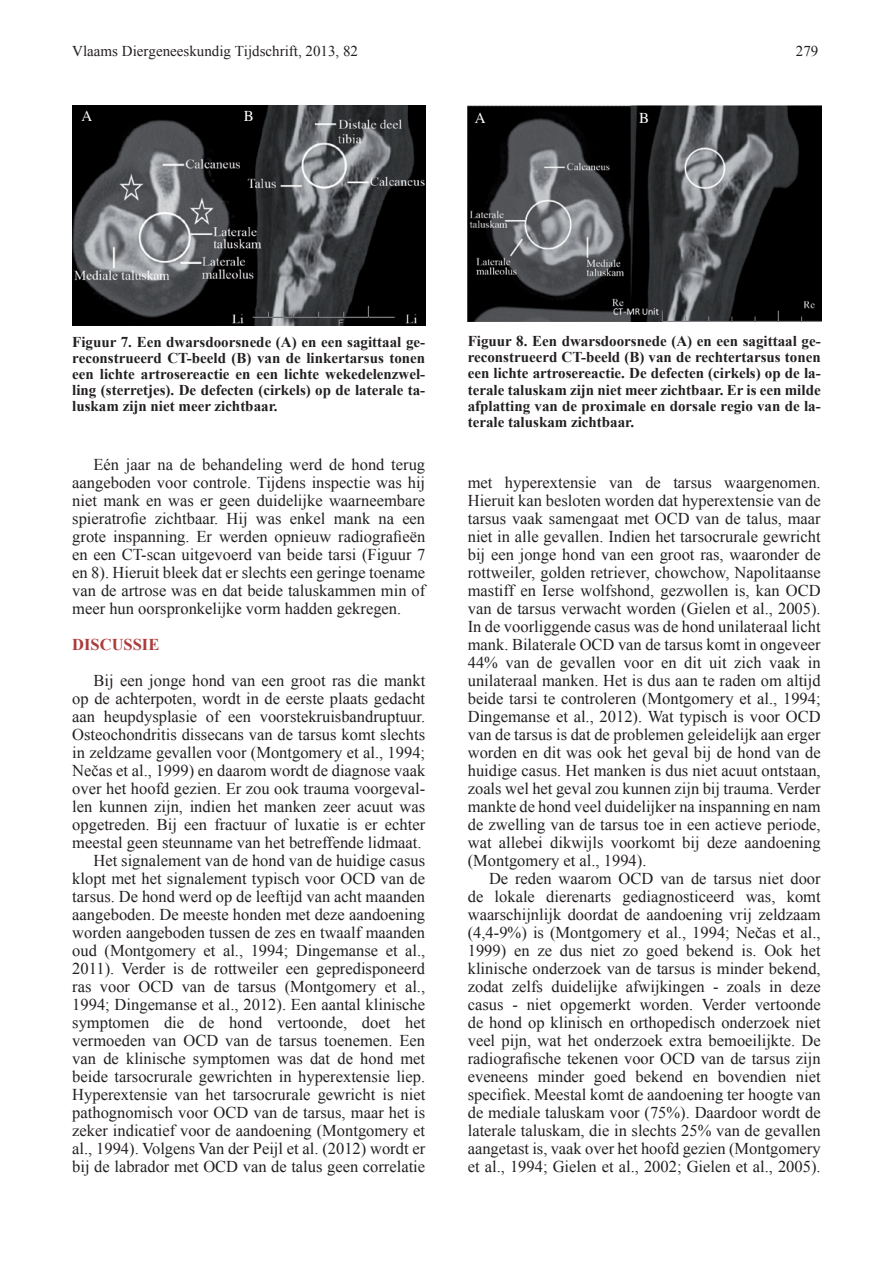
<style>
.page{position:relative;width:893px;height:1263px;background:#fff}
.page>*{position:absolute;margin:0;border:0;box-sizing:border-box;transform-origin:0 0}
.t1{font:16.5px/18px "Times New Roman";color:#231f20;text-align:justify}
.tek{font:700 16.5px "Times New Roman";color:#aa3c39}
.t2{font:700 15px/16.2px "Times New Roman";color:#231f20;text-align:justify}
.t3{font:15px "Times New Roman";color:#231f20}
.tek-2{font:15px "Times";color:#fff}
</style>
<div class="page">
<img style="left:72px;top:106px;width:353px;height:219px">
<img style="left:468px;top:106px;width:353px;height:215px">
<p class="t3" style="left:72px;top:41px;width:287px">Vlaams Diergeneeskundig Tijdschrift, 2013, 82</p>
<p class="t3" style="left:796px;top:41px;width:24px">279</p>
<p class="tek-2" style="left:82px;top:102px;width:12px">A</p>
<p class="tek-2" style="left:244px;top:102px;width:12px">B</p>
<p class="tek-2" style="left:475px;top:104px;width:12px">A</p>
<p class="tek-2" style="left:639px;top:104px;width:12px">B</p>
<p class="t2" style="left:72px;top:333px;width:354px">Figuur 7. Een dwarsdoorsnede (A) en een sagittaal ge&shy;reconstrueerd CT-beeld (B) van de linkertarsus tonen een lichte artrosereactie en een lichte wekedelenzwel&shy;ling (sterretjes). De defecten (cirkels) op de laterale ta&shy;luskam zijn niet meer zichtbaar.</p>
<p class="t1" style="left:72px;top:455px;width:354px;text-indent:21px">Eén jaar na de behandeling werd de hond terug aangeboden voor controle. Tijdens inspectie was hij niet mank en was er geen duidelijke waarneembare spieratrofie zichtbaar. Hij was enkel mank na een grote inspanning. Er werden opnieuw radiografieën en een CT-scan uitgevoerd van beide tarsi (Figuur 7 en 8). Hieruit bleek dat er slechts een geringe toename van de artrose was en dat beide taluskammen min of meer hun oorspronkelijke vorm hadden gekregen.</p>
<p class="tek" style="left:72px;top:633px;width:89px">DISCUSSIE</p>
<p class="t1" style="left:72px;top:671px;width:354px;text-indent:21px">Bij een jonge hond van een groot ras die mankt op de achterpoten, wordt in de eerste plaats gedacht aan heupdysplasie of een voorstekruisbandruptuur.<br>Osteochondritis dissecans van de tarsus komt slechts in zeldzame gevallen voor (Montgomery et al., 1994; Nečas et al., 1999) en daarom wordt de diagnose vaak over het hoofd gezien. Er zou ook trauma voorgeval&shy;len kunnen zijn, indien het manken zeer acuut was opgetreden. Bij een fractuur of luxatie is er echter meestal geen steunname van het betreffende lidmaat.</p>
<p class="t1" style="left:72px;top:851px;width:354px;text-indent:21px">Het signalement van de hond van de huidige casus klopt met het signalement typisch voor OCD van de tarsus. De hond werd op de leeftijd van acht maanden aangeboden. De meeste honden met deze aandoening worden aangeboden tussen de zes en twaalf maanden oud (Montgomery et al., 1994; Dingemanse et al., 2011). Verder is de rottweiler een gepredisponeerd ras voor OCD van de tarsus (Montgomery et al., 1994; Dingemanse et al., 2012). Een aantal klinische symptomen die de hond vertoonde, doet het vermoeden van OCD van de tarsus toenemen. Een van de klinische symptomen was dat de hond met beide tarsocrurale gewrichten in hyperextensie liep.<br>Hyperextensie van het tarsocrurale gewricht is niet pathognomisch voor OCD van de tarsus, maar het is zeker indicatief voor de aandoening (Montgomery et al., 1994). Volgens Van der Peijl et al. (2012) wordt er bij de labrador met OCD van de talus geen correlatie</p>
<p class="t2" style="left:468px;top:333px;width:354px">Figuur 8. Een dwarsdoorsnede (A) en een sagittaal ge&shy;reconstrueerd CT-beeld (B) van de rechtertarsus tonen een lichte artrosereactie. De defecten (cirkels) op de la&shy;terale taluskam zijn niet meer zichtbaar. Er is een milde afplatting van de proximale en dorsale regio van de la&shy;terale taluskam zichtbaar.</p>
<p class="t1" style="left:468px;top:473px;width:354px">met hyperextensie van de tarsus waargenomen.<br>Hieruit kan besloten worden dat hyperextensie van de tarsus vaak samengaat met OCD van de talus, maar niet in alle gevallen. Indien het tarsocrurale gewricht bij een jonge hond van een groot ras, waaronder de rottweiler, golden retriever, chowchow, Napolitaanse mastiff en Ierse wolfshond, gezwollen is, kan OCD van de tarsus verwacht worden (Gielen et al., 2005).<br>In de voorliggende casus was de hond unilateraal licht mank. Bilaterale OCD van de tarsus komt in ongeveer 44% van de gevallen voor en dit uit zich vaak in unilateraal manken. Het is dus aan te raden om altijd beide tarsi te controleren (Montgomery et al., 1994; Dingemanse et al., 2012). Wat typisch is voor OCD van de tarsus is dat de problemen geleidelijk aan erger worden en dit was ook het geval bij de hond van de huidige casus. Het manken is dus niet acuut ontstaan, zoals wel het geval zou kunnen zijn bij trauma. Verder mankte de hond veel duidelijker na inspanning en nam de zwelling van de tarsus toe in een actieve periode, wat allebei dikwijls voorkomt bij deze aandoening (Montgomery et al., 1994).</p>
<p class="t1" style="left:468px;top:869px;width:354px;text-indent:21px">De reden waarom OCD van de tarsus niet door de lokale dierenarts gediagnosticeerd was, komt waarschijnlijk doordat de aandoening vrij zeldzaam (4,4-9%) is (Montgomery et al., 1994; Nečas et al., 1999) en ze dus niet zo goed bekend is. Ook het klinische onderzoek van de tarsus is minder bekend, zodat zelfs duidelijke afwijkingen - zoals in deze casus - niet opgemerkt worden. Verder vertoonde de hond op klinisch en orthopedisch onderzoek niet veel pijn, wat het onderzoek extra bemoeilijkte. De radiografische tekenen voor OCD van de tarsus zijn eveneens minder goed bekend en bovendien niet specifiek. Meestal komt de aandoening ter hoogte van de mediale taluskam voor (75%). Daardoor wordt de laterale taluskam, die in slechts 25% van de gevallen aangetast is, vaak over het hoofd gezien (Montgomery et al., 1994; Gielen et al., 2002; Gielen et al., 2005).</p>
</div>
